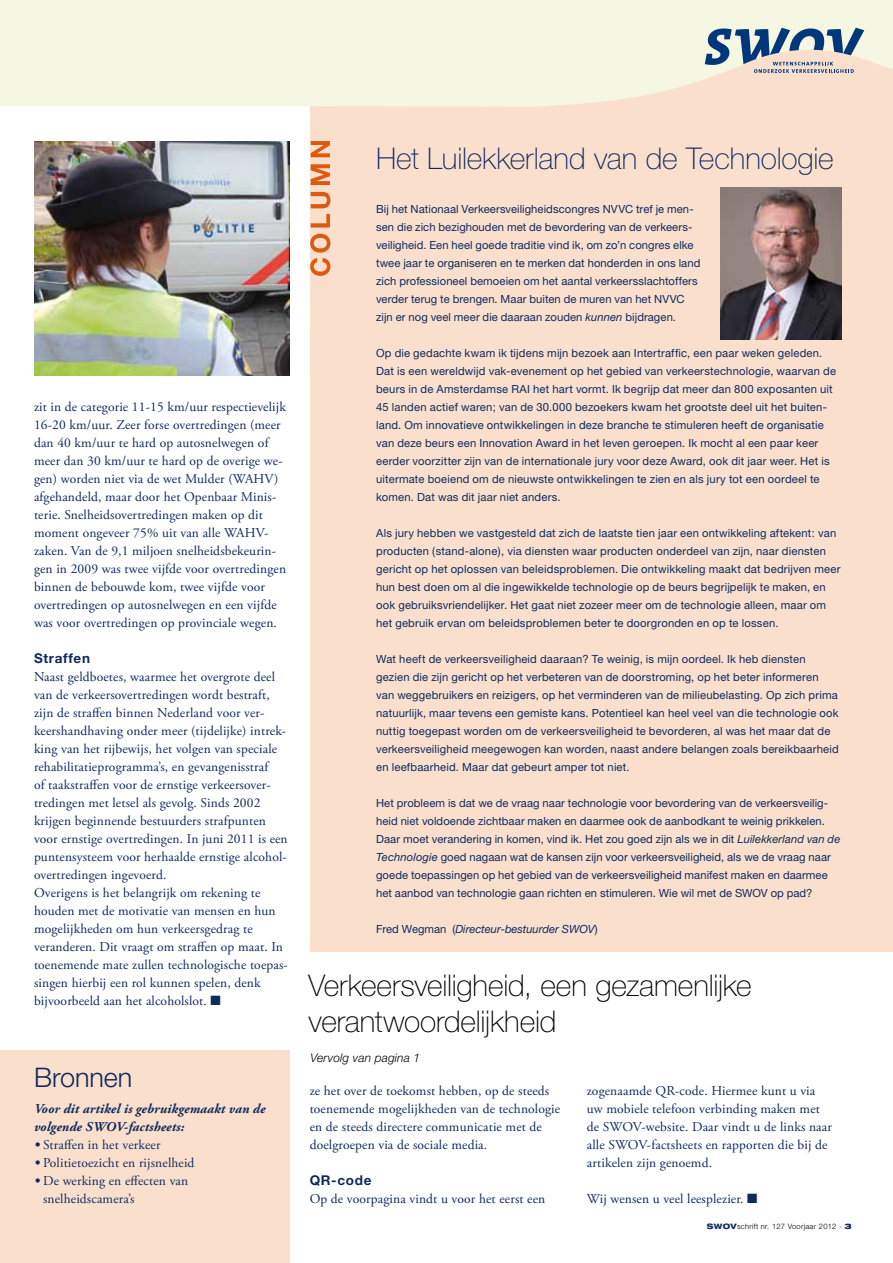
<style>
.page{position:relative;width:893px;height:1263px;background:#fff}
.page>*{position:absolute;margin:0;border:0;box-sizing:border-box;transform-origin:0 0}
.t1{font:100 30px/36px "Helvetica Neue CE";letter-spacing:-.005em;color:#000}
.t2{font:100 30px "Helvetica Neue CE";letter-spacing:-.005em;color:#10295f}
.t3{font:300 27px "Helvetica Neue CE";letter-spacing:-.005em;color:#10295f}
.t4{font:13.5px/18px "Adobe Garamond Pro";letter-spacing:.01em;color:#10295f}
.t5{font:italic 700 13.5px/18px "Adobe Garamond Pro";letter-spacing:.01em;color:#10295f}
.t6{font:700 13.5px "Helvetica Neue CE";letter-spacing:.05em;color:#10295f}
.t7{font:italic 300 12px "Helvetica Neue CE";letter-spacing:.01em;color:#000}
.t8{font:11.25px/18px "Helvetica Neue CE";letter-spacing:.015em;color:#10295f}
.t9{font:italic 11.25px "Helvetica Neue CE";letter-spacing:-.005em;color:#10295f}
.t10{font:300 7.5px "Helvetica Neue CE";letter-spacing:.04em;color:#000}
.s1{font-weight:700;font-style:italic}
.s2{font-style:italic}
.s3{font-style:normal}
.s4{font-family:"Helvetica Neue";font-weight:800;font-stretch:expanded;color:#10295f}
.s5{color:#10295f}
.s6{font-family:"Helvetica Neue";font-weight:900;font-stretch:expanded;color:#10295f}
</style>
<div class="page">
<div style="left:310px;top:0;width:583px;height:951px;background:#fae0cc"></div>
<div style="left:0;top:1050px;width:289px;height:213px;background:#fae0cc"></div>
<div style="left:0;top:0;width:322px;height:105px;background:#f6f7e3"></div>
<svg style="left:310px;top:0;width:583px;height:107px;fill:#f6f7e3"></svg>
<svg style="left:705px;top:28px;width:159px;height:45px"></svg>
<img style="left:720px;top:188px;width:122px;height:151px">
<svg style="left:310px;top:141px;width:20px;height:135px"></svg>
<img style="left:34px;top:141px;width:255px;height:234px">
<p class="t4" style="left:34px;top:398px;width:254px">zit in de categorie 11-15 km/uur respectievelijk 16-20 km/uur. Zeer forse overtredingen (meer dan 40 km/uur te hard op autosnelwegen of meer dan 30 km/uur te hard op de overige we&shy;gen) worden niet via de wet Mulder (WAHV) afgehandeld, maar door het Openbaar Minis&shy;terie. Snelheidsovertredingen maken op dit moment ongeveer 75% uit van alle WAHV&shy;zaken. Van de 9,1 miljoen snelheidsbekeurin&shy;gen in 2009 was twee vijfde voor overtredingen binnen de bebouwde kom, twee vijfde voor overtredingen op autosnelwegen en een vijfde was voor overtredingen op provinciale wegen.</p>
<p class="t6" style="left:34px;top:650px;width:57px">Straffen</p>
<p class="t4" style="left:34px;top:668px;width:255px">Naast geldboetes, waarmee het overgrote deel van de verkeersovertredingen wordt bestraft, zijn de straffen binnen Nederland voor ver&shy;keershandhaving onder meer (tijdelijke) intrek&shy;king van het rijbewijs, het volgen van speciale rehabilitatieprogramma’s, en gevangenisstraf<br>of taakstraffen voor de ernstige verkeersover&shy;tredingen met letsel als gevolg. Sinds 2002 krijgen beginnende bestuurders strafpunten voor ernstige overtredingen. In juni 2011 is een puntensysteem voor herhaalde ernstige alcohol&shy;overtredingen ingevoerd.<br>Overigens is het belangrijk om rekening te houden met de motivatie van mensen en hun mogelijkheden om hun verkeersgedrag te veranderen. Dit vraagt om straffen op maat. In toenemende mate zullen technologische toepas&shy;singen hierbij een rol kunnen spelen, denk bijvoorbeeld aan het alcoholslot. ■</p>
<h2 class="t3" style="left:34px;top:1061px;width:100px">Bronnen</h2>
<p class="t5" style="left:34px;top:1100px;width:233px">Voor dit artikel is gebruikgemaakt van de volgende SWOV-factsheets:</p>
<p class="t4" style="left:34px;top:1136px;width:128px"><span class="s1">•</span> Straffen in het verkeer</p>
<p class="t4" style="left:34px;top:1154px;width:162px"><span class="s1">•</span> Politietoezicht en rijsnelheid</p>
<p class="t4" style="left:43px;top:1172px;width:147px;text-indent:-9px"><span class="s1">•</span> De werking en effecten van snelheidscamera’s</p>
<h1 class="t2" style="left:376px;top:140px;width:459px">Het Luilekkerland van de Technologie</h1>
<p class="t8" style="left:376px;top:200px;width:326px">Bij het Nationaal Verkeersveiligheidscongres NVVC tref je men&shy;sen die zich bezighouden met de bevordering van de verkeers&shy;veiligheid. Een heel goede traditie vind ik, om zo’n congres elke twee jaar te organiseren en te merken dat honderden in ons land zich professioneel bemoeien om het aantal verkeersslachtoffers verder terug te brengen. Maar buiten de muren van het NVVC zijn er nog veel meer die daaraan zouden <span class="s2">kunnen</span> bijdragen.</p>
<p class="t8" style="left:376px;top:344px;width:462px">Op die gedachte kwam ik tijdens mijn bezoek aan Intertraffic, een paar weken geleden.<br>Dat is een wereldwijd vak-evenement op het gebied van verkeerstechnologie, waarvan de beurs in de Amsterdamse RAI het hart vormt. Ik begrijp dat meer dan 800 exposanten uit 45 landen actief waren; van de 30.000 bezoekers kwam het grootste deel uit het buiten&shy;land. Om innovatieve ontwikkelingen in deze branche te stimuleren heeft de organisatie van deze beurs een Innovation Award in het leven geroepen. Ik mocht al een paar keer eerder voorzitter zijn van de internationale jury voor deze Award, ook dit jaar weer. Het is uitermate boeiend om de nieuwste ontwikkelingen te zien en als jury tot een oordeel te komen. Dat was dit jaar niet anders.</p>
<p class="t8" style="left:376px;top:524px;width:466px">Als jury hebben we vastgesteld dat zich de laatste tien jaar een ontwikkeling aftekent: van producten (stand-alone), via diensten waar producten onderdeel van zijn, naar diensten gericht op het oplossen van beleidsproblemen. Die ontwikkeling maakt dat bedrijven meer hun best doen om al die ingewikkelde technologie op de beurs begrijpelijk te maken, en ook gebruiksvriendelijker. Het gaat niet zozeer meer om de technologie alleen, maar om het gebruik ervan om beleidsproblemen beter te doorgronden en op te lossen.</p>
<p class="t8" style="left:376px;top:650px;width:464px">Wat heeft de verkeersveiligheid daaraan? Te weinig, is mijn oordeel. Ik heb diensten gezien die zijn gericht op het verbeteren van de doorstroming, op het beter informeren van weggebruikers en reizigers, op het verminderen van de milieubelasting. Op zich prima natuurlijk, maar tevens een gemiste kans. Potentieel kan heel veel van die technologie ook nuttig toegepast worden om de verkeersveiligheid te bevorderen, al was het maar dat de verkeersveiligheid meegewogen kan worden, naast andere belangen zoals bereikbaarheid en leefbaarheid. Maar dat gebeurt amper tot niet.</p>
<p class="t8" style="left:376px;top:794px;width:466px">Het probleem is dat we de vraag naar technologie voor bevordering van de verkeersveilig&shy;heid niet voldoende zichtbaar maken en daarmee ook de aanbodkant te weinig prikkelen.<br>Daar moet verandering in komen, vind ik. Het zou goed zijn als we in dit <span class="s2">Luilekkerland van de Technologie</span> goed nagaan wat de kansen zijn voor verkeersveiligheid, als we de vraag naar goede toepassingen op het gebied van de verkeersveiligheid manifest maken en daarmee het aanbod van technologie gaan richten en stimuleren. Wie wil met de SWOV op pad?</p>
<p class="t9" style="left:376px;top:922px;width:223px"><span class="s3">Fred Wegman (</span>Directeur-bestuurder SWOV<span class="s3">)</span></p>
<h1 class="t1" style="left:309px;top:968px;width:445px">Verkeersveiligheid, een gezamenlijke verantwoordelijkheid</h1>
<p class="t7" style="left:310px;top:1051px;width:111px">Vervolg van pagina 1</p>
<p class="t4" style="left:310px;top:1082px;width:252px">ze het over de toekomst hebben, op de steeds toenemende mogelijkheden van de technologie en de steeds directere communicatie met de doelgroepen via de sociale media.</p>
<p class="t6" style="left:310px;top:1172px;width:63px">QR-code</p>
<p class="t4" style="left:310px;top:1190px;width:237px">Op de voorpagina vindt u voor het eerst een</p>
<p class="t4" style="left:587px;top:1082px;width:247px">zogenaamde QR-code. Hiermee kunt u via uw mobiele telefoon verbinding maken met de SWOV-website. Daar vindt u de links naar alle SWOV-factsheets en rapporten die bij de artikelen zijn genoemd.</p>
<p class="t4" style="left:587px;top:1190px;width:172px">Wij wensen u veel leesplezier. ■</p>
<p class="t10" style="left:707px;top:1222px;width:146px"><span class="s4">SWOV</span>schrift nr. 127 Voorjaar 2012 <span class="s5">-</span> <span class="s6">3</span></p>
</div>
